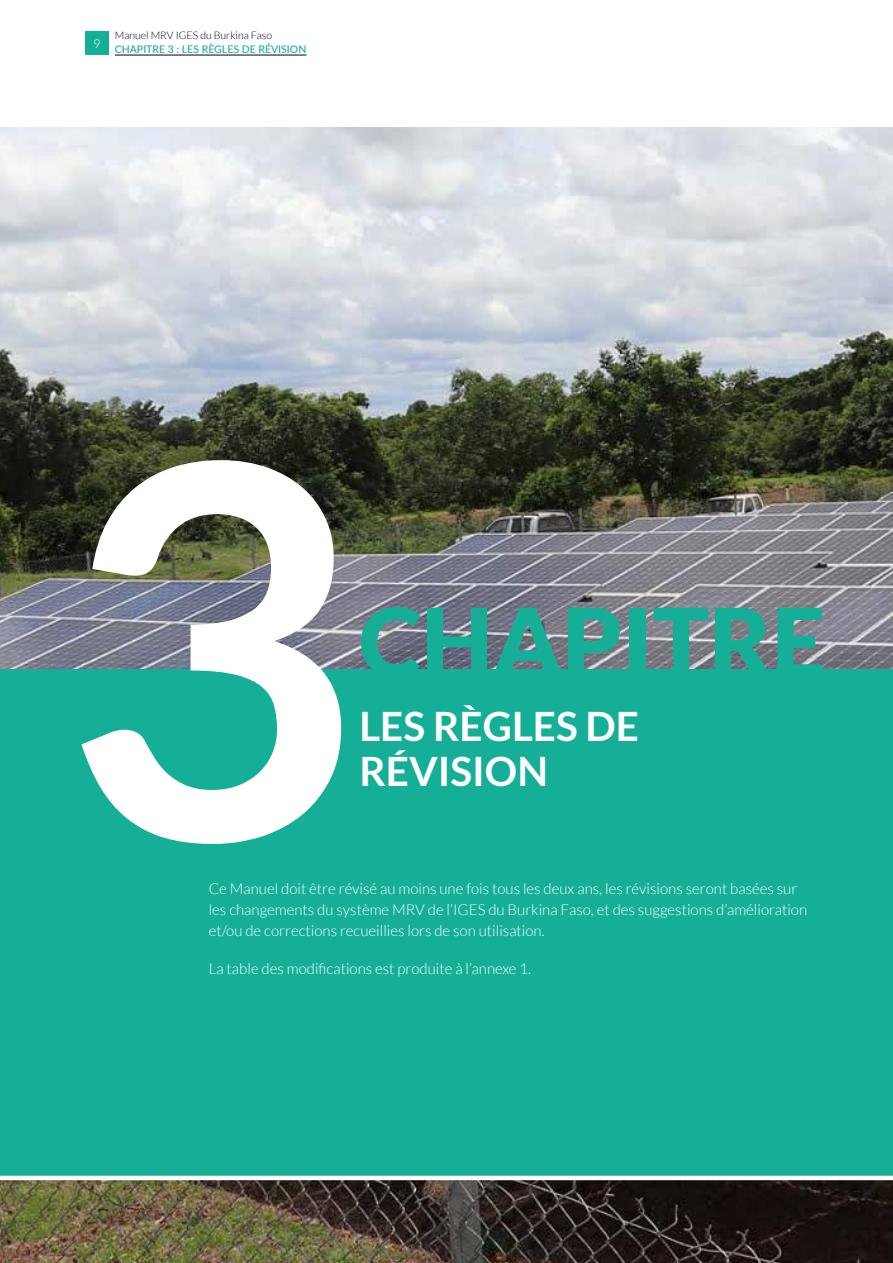
<style>
.page{position:relative;width:893px;height:1263px;background:#fff}
.page>*{position:absolute;margin:0;border:0;box-sizing:border-box;transform-origin:0 0}
.t1{font:700 519.3px "Lato";color:#fff}
.t2{font:900 94.35px "Lato";color:#15af97}
.t3{font:700 40.5px/45px "Lato";color:#fff}
.t4{font:300 15px/21px "Lato";color:#fff}
.t5{font:300 12px "Lato";color:#fff}
.t6{font:500 10.5px "Lato";color:#15af97}
.t7{font:300 10.5px "Lato";color:#000}
</style>
<div class="page">
<hr style="left:115px;top:55px;width:191px;height:1px;background:#000">
<div style="left:85px;top:32px;width:24px;height:23px;background:#15af97"></div>
<img style="left:0;top:128px;width:893px;height:1135px">
<div style="left:0;top:669px;width:893px;height:507px;background:#15af97"></div>
<hr style="left:0;top:1176px;width:893px;height:4px;background:#fff">
<p class="t5" style="left:93px;top:38px;width:8px">9</p>
<p class="t7" style="left:115px;top:30px;width:159px">Manuel MRV IGES du Burkina Faso</p>
<p class="t6" style="left:115px;top:41px;width:193px">CHAPITRE 3 : LES RÈG LES DE RÉVISION</p>
<h1 class="t1" style="left:58px;top:353px;width:303px">3</h1>
<h2 class="t2" style="left:359px;top:587px;width:467px">CHAPITRE</h2>
<h3 class="t3" style="left:359px;top:703px;width:281px">LES RÈGLES DE<br>RÉVISION</h3>
<p class="t4" style="left:209px;top:878px;width:600px">Ce Manuel doit être révisé au moins une fois tous les deux ans, les révisions seront basées sur les changements du système MRV de l’IGES du Burkina Faso, et des suggestions d’amélioration et/ou de corrections recueillies lors de son utilisation.</p>
<p class="t4" style="left:209px;top:958px;width:324px">La table des modifications est produite à l’annexe 1.</p>
</div>
